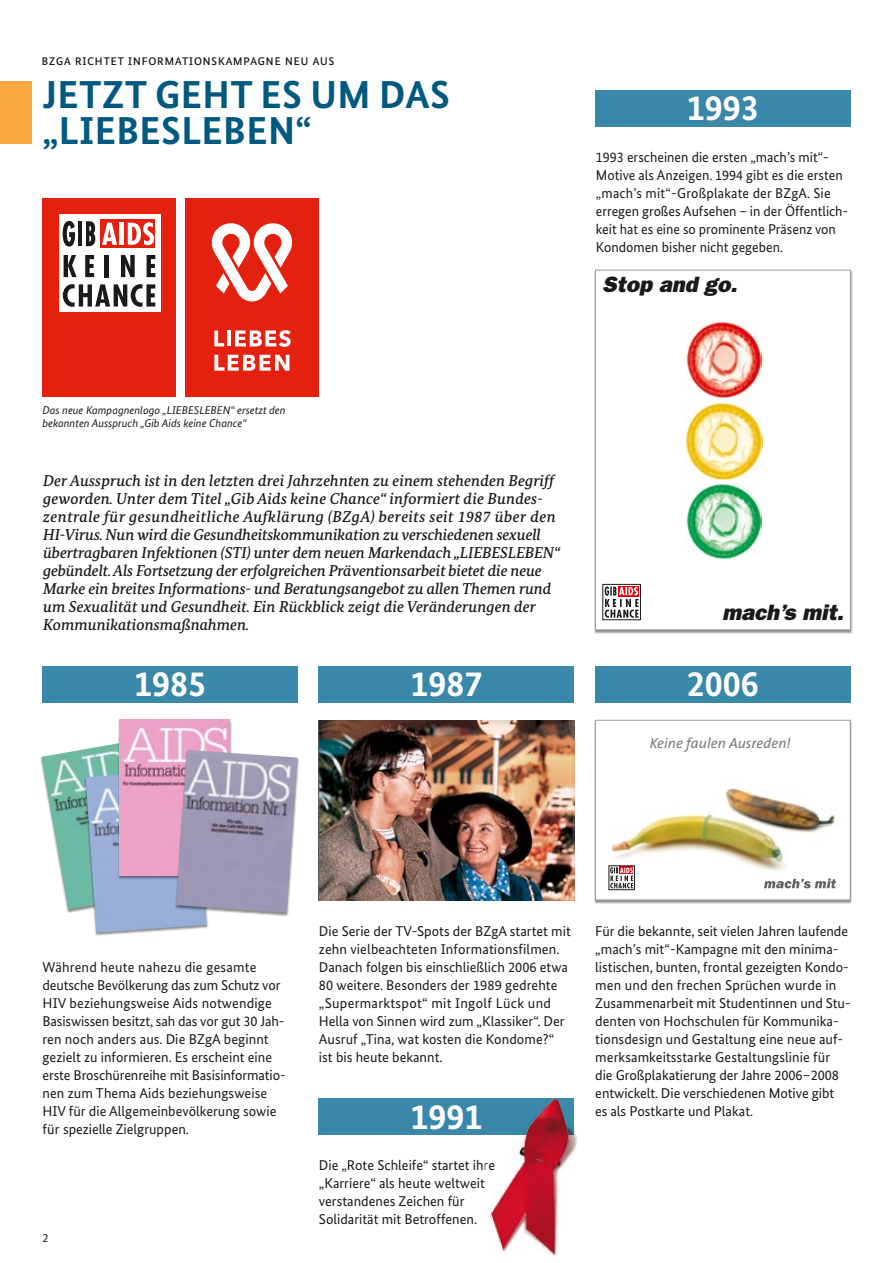
<style>
.page{position:relative;width:893px;height:1263px;background:#fff}
.page>*{position:absolute;margin:0;border:0;box-sizing:border-box;transform-origin:0 0}
.t1{font:700 39px/36px "Bundes Sans";letter-spacing:.01em;color:#005980}
.t2{font:700 36px "Bundes Sans";color:#fff}
.t3{font:italic 800 22.35px "Franklin Gothic";color:#1a1a18}
.t4{font:italic 500 15.75px/18px "Bundes Serif";letter-spacing:-.005em;color:#1a1a18}
.t5{font:15px "Bundes Sans";letter-spacing:.02em;color:#1a1a18}
.t6{font:italic 14.55px "The Sans";color:#7b7b7a}
.t7{font:14.25px/18px "Bundes Sans";color:#1a1a18}
.t8{font:12px "Bundes Sans";color:#1a1a18}
.t9{font:italic 11.25px/13.5px "Bundes Sans";color:#1a1a18}
</style>
<div class="page">
<div style="left:595px;top:666px;width:255px;height:36px;background:#3988aa"></div>
<div style="left:595px;top:90px;width:255px;height:36px;background:#3988aa"></div>
<div style="left:0;top:81px;width:32px;height:63px;background:#f7a940"></div>
<img style="left:686px;top:322px;width:76px;height:75px">
<img style="left:686px;top:402px;width:77px;height:77px">
<img style="left:686px;top:483px;width:75px;height:76px">
<svg style="left:602px;top:583px;width:39px;height:38px"></svg>
<svg style="left:605px;top:586px;width:33px;height:32px"></svg>
<div style="left:603px;top:584px;width:38px;height:36px;border:1px solid #1a1a18"></div>
<div style="left:595px;top:270px;width:256px;height:360px;border:1px solid #9c9d9d"></div>
<div style="left:594px;top:720px;width:257px;height:184px;background:#1a1a18;opacity:.5"></div>
<div style="left:595px;top:720px;width:255px;height:180px;background:#fff"></div>
<img style="left:609px;top:788px;width:226px;height:93px">
<svg style="left:764px;top:878px;width:72px;height:10px"></svg>
<svg style="left:611px;top:868px;width:21px;height:20px"></svg>
<div style="left:609px;top:866px;width:25px;height:24px;border:1px solid #1a1a18"></div>
<div style="left:595px;top:720px;width:255px;height:180px;border:1px solid #9c9d9d"></div>
<div style="left:43px;top:666px;width:255px;height:36px;background:#3988aa"></div>
<div style="left:319px;top:1098px;width:255px;height:36px;background:#3988aa"></div>
<div style="left:319px;top:666px;width:255px;height:36px;background:#3988aa"></div>
<div style="left:40px;top:738px;width:138px;height:175px;background:#1a1a18;opacity:.5"></div>
<img style="left:42px;top:738px;width:76px;height:171px">
<div style="left:84px;top:770px;width:125px;height:166px;background:#1a1a18;opacity:.5"></div>
<img style="left:86px;top:769px;width:121px;height:164px">
<div style="left:118px;top:720px;width:113px;height:160px;background:#1a1a18;opacity:.5"></div>
<img style="left:119px;top:720px;width:111px;height:155px">
<div style="left:175px;top:750px;width:123px;height:167px;background:#1a1a18;opacity:.5"></div>
<img style="left:176px;top:750px;width:121px;height:163px">
<img style="left:319px;top:720px;width:255px;height:180px">
<div style="left:185px;top:198px;width:134px;height:198px;background:#e4200e"></div>
<svg style="left:214px;top:330px;width:10px;height:16px"></svg>
<hr style="left:227px;top:330px;width:4px;height:16px;background:#fff">
<svg style="left:235px;top:330px;width:56px;height:17px"></svg>
<svg style="left:214px;top:355px;width:75px;height:16px"></svg>
<svg style="left:211px;top:223px;width:81px;height:78px"></svg>
<div style="left:43px;top:198px;width:133px;height:198px;background:#e4200e"></div>
<div style="left:59px;top:214px;width:101px;height:98px;background:#fff"></div>
<svg style="left:100px;top:220px;width:55px;height:28px"></svg>
<svg style="left:63px;top:221px;width:12px;height:26px"></svg>
<hr style="left:78px;top:221px;width:4px;height:25px;background:#1a1a18">
<svg style="left:86px;top:221px;width:9px;height:25px"></svg>
<svg style="left:102px;top:223px;width:15px;height:22px"></svg>
<hr style="left:120px;top:223px;width:4px;height:22px;background:#fff">
<svg style="left:128px;top:222px;width:26px;height:23px"></svg>
<svg style="left:64px;top:255px;width:13px;height:22px"></svg>
<hr style="left:105px;top:255px;width:4px;height:22px;background:#1a1a18">
<svg style="left:121px;top:255px;width:14px;height:22px"></svg>
<svg style="left:147px;top:255px;width:8px;height:22px"></svg>
<svg style="left:63px;top:284px;width:92px;height:23px"></svg>
<svg style="left:85px;top:255px;width:9px;height:22px"></svg>
<img style="left:487px;top:1099px;width:90px;height:158px">
<p class="t5" style="left:41px;top:50px;width:295px">BzgA richtet Informationskampagne neu aus</p>
<h1 class="t1" style="left:43px;top:76px;width:409px">JETZT GEHT ES UM DAS „LIEBESLEBEN“</h1>
<h2 class="t2" style="left:687px;top:86px;width:73px">1993</h2>
<p class="t7" style="left:596px;top:148px;width:254px">1993 erscheinen die ersten „mach’s mit“- Motive als Anzeigen. 1994 gibt es die ersten „mach’s mit“-Großplakate der BZgA. Sie erregen großes Aufsehen – in der Öffentlich&shy;keit hat es eine so prominente Präsenz von Kondomen bisher nicht gegeben.</p>
<h3 class="t3" style="left:602px;top:272px;width:142px">Stop and go.</h3>
<p class="t9" style="left:43px;top:403px;width:245px">Das neue Kampagnenlogo „LIEBESLEBEN“ ersetzt den bekannten Ausspruch „Gib Aids keine Chance“</p>
<p class="t4" style="left:43px;top:471px;width:519px">Der Ausspruch ist in den letzten drei Jahrzehnten zu einem stehenden Begriff geworden. Unter dem Titel „Gib Aids keine Chance“ informiert die Bundes&shy;zentrale für gesundheitliche Aufklärung (BZgA) bereits seit 1987 über den HI-Virus. Nun wird die Gesundheitskommunikation zu verschiedenen sexuell übertragbaren Infektionen (STI) unter dem neuen Markendach „LIEBESLEBEN“ gebündelt. Als Fortsetzung der erfolgreichen Präventionsarbeit bietet die neue Marke ein breites Informations- und Beratungsangebot zu allen Themen rund um Sexualität und Gesundheit. Ein Rückblick zeigt die Veränderungen der Kommunikationsmaßnahmen.</p>
<h2 class="t2" style="left:134px;top:662px;width:73px">1985</h2>
<h2 class="t2" style="left:410px;top:662px;width:73px">1987</h2>
<h3 class="t3" style="left:722px;top:599px;width:128px">mach’s mit.</h3>
<h2 class="t2" style="left:687px;top:662px;width:73px">2006</h2>
<p class="t6" style="left:650px;top:731px;width:143px">Keine faulen Ausreden!</p>
<p class="t7" style="left:43px;top:958px;width:244px">Während heute nahezu die gesamte deutsche Bevölkerung das zum Schutz vor HIV beziehungsweise Aids notwendige Basiswissen besitzt, sah das vor gut 30 Jah&shy;ren noch anders aus. Die BZgA beginnt gezielt zu informieren. Es erscheint eine erste Broschürenreihe mit Basisinformatio&shy;nen zum Thema Aids beziehungsweise HIV für die Allgemeinbevölkerung sowie für spezielle Zielgruppen.</p>
<p class="t8" style="left:43px;top:1231px;width:7px">2</p>
<p class="t7" style="left:319px;top:922px;width:253px">Die Serie der TV-Spots der BZgA startet mit zehn vielbeachteten Informationsfilmen.<br>Danach folgen bis einschließlich 2006 etwa 80 weitere. Besonders der 1989 gedrehte „Supermarktspot“ mit Ingolf Lück und Hella von Sinnen wird zum „Klassiker“. Der Ausruf „Tina, wat kosten die Kondome?“ ist bis heute bekannt.</p>
<h2 class="t2" style="left:410px;top:1094px;width:73px">1991</h2>
<p class="t7" style="left:319px;top:1156px;width:178px">Die „Rote Schleife“ startet ihre „Karriere“ als heute weltweit verstandenes Zeichen für<br>Solidarität mit Betroffenen.</p>
<p class="t7" style="left:595px;top:922px;width:257px">Für die bekannte, seit vielen Jahren laufende „mach’s mit“-Kampagne mit den minima&shy;listischen, bunten, frontal gezeigten Kondo&shy;men und den frechen Sprüchen wurde in Zusammenarbeit mit Studentinnen und Stu&shy;denten von Hochschulen für Kommunika&shy;tionsdesign und Gestaltung eine neue auf&shy;merksamkeitsstarke Gestaltungslinie für die Großplakatierung der Jahre 2006–2008 entwickelt. Die verschiedenen Motive gibt<br>es als Postkarte und Plakat.</p>
</div>
